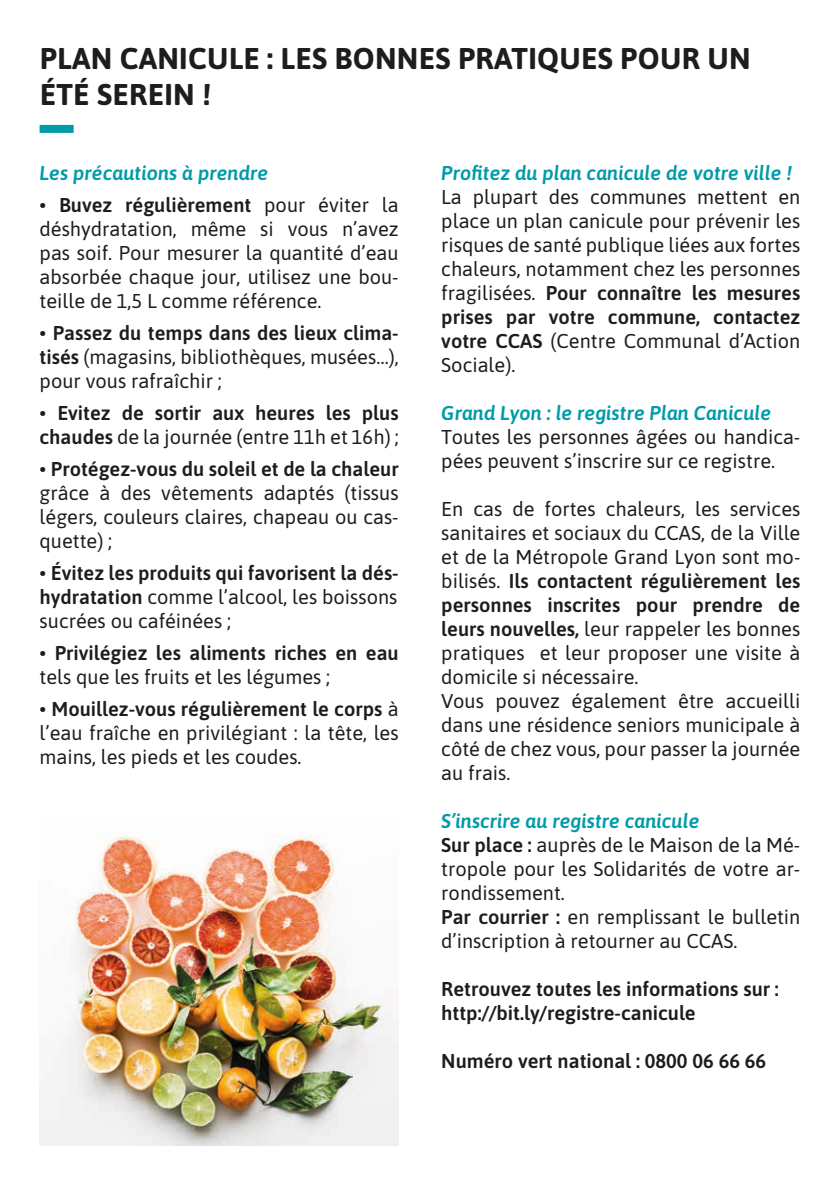
<style>
.page{position:relative;width:840px;height:1191px;background:#fff}
.page>*{position:absolute;margin:0;border:0;box-sizing:border-box;transform-origin:0 0}
.t1{font:700 30px/36px "Asap";letter-spacing:.01em;color:#1d1d1b}
.t2{font:20px/24px "Asap";color:#1d1d1b;text-align:justify}
.t3{font:600 20px/24px "Asap";color:#1d1d1b}
.t4{font:italic 600 20px "Asap";color:#009ba9}
.s1{font-weight:600}
.s2{font-weight:400}
.s3{font-weight:600;font-style:italic;color:#009ba9}
</style>
<div class="page">
<div style="left:40px;top:125px;width:34px;height:8px;background:#009ba9"></div>
<img style="left:40px;top:835px;width:358px;height:310px">
<h1 class="t1" style="left:40px;top:39px;width:712px">PLAN CANICULE : LES BONNES PRATIQUES POUR UN<br>ÉTÉ SEREIN !</h1>
<p class="t4" style="left:40px;top:159px;width:230px">Les précautions à prendre</p>
<p class="t2" style="left:40px;top:192px;width:360px">• <span class="s1">Buvez régulièrement</span> pour éviter la déshydratation, même si vous n’avez pas soif. Pour mesurer la quantité d’eau absorbée chaque jour, utilisez une bou&shy;teille de 1,5 L comme référence.</p>
<p class="t2" style="left:40px;top:320px;width:360px">• <span class="s1">Passez du temps dans des lieux clima&shy;tisés</span> (magasins, bibliothèques, musées…), pour vous rafraîchir ;</p>
<p class="t3" style="left:40px;top:400px;width:360px"><span class="s2">•</span> Evitez de sortir aux heures les plus chaudes <span class="s2">de la journée (entre 11h et 16h) ;</span></p>
<p class="t2" style="left:40px;top:456px;width:360px">• <span class="s1">Protégez-vous du soleil et de la chaleur </span>grâce à des vêtements adaptés (tissus légers, couleurs claires, chapeau ou cas&shy;quette) ;</p>
<p class="t3" style="left:40px;top:560px;width:360px;text-align:justify"><span class="s2">•</span> Évitez les produits qui favorisent la dés&shy;hydratation <span class="s2">comme l’alcool, les boissons sucrées ou caféinées ;</span></p>
<p class="t3" style="left:40px;top:640px;width:360px"><span class="s2">•</span> Privilégiez les aliments riches en eau <span class="s2">tels que les fruits et les légumes ;</span></p>
<p class="t2" style="left:40px;top:696px;width:360px">• <span class="s1">Mouillez-vous régulièrement le corps</span> à l’eau fraîche en privilégiant : la tête, les mains, les pieds et les coudes.</p>
<p class="t4" style="left:441px;top:159px;width:352px">Profitez du plan canicule de votre ville !</p>
<p class="t2" style="left:441px;top:184px;width:360px">La plupart des communes mettent en place un plan canicule pour prévenir les risques de santé publique liées aux fortes chaleurs, notamment chez les personnes fragilisées. <span class="s1">Pour connaître les mesures prises par votre commune, contactez votre CCAS</span> (Centre Communal d’Action Sociale).</p>
<p class="t4" style="left:441px;top:399px;width:331px">Grand Lyon : le registre Plan Canicule</p>
<p class="t2" style="left:441px;top:424px;width:360px">Toutes les personnes âgées ou handica&shy;pées peuvent s’inscrire sur ce registre.</p>
<p class="t2" style="left:441px;top:496px;width:360px;text-align:left">En cas de fortes chaleurs, les services sanitaires et sociaux du CCAS, de la Ville et de la Métropole Grand Lyon sont mo&shy;bilisés. <span class="s1">Ils contactent régulièrement les personnes inscrites pour prendre de leurs nouvelles,</span> leur rappeler les bonnes pratiques et leur proposer une visite à domicile si nécessaire.<br>Vous pouvez également être accueilli dans une résidence seniors municipale à côté de chez vous, pour passer la journée au frais.</p>
<p class="t2" style="left:441px;top:808px;width:360px;text-align:left"><span class="s3">S’inscrire au registre canicule<br></span><span class="s1">Sur place :</span> auprès de le Maison de la Mé&shy;tropole pour les Solidarités de votre ar&shy;rondissement.<br><span class="s1">Par courrier :</span> en remplissant le bulletin d’inscription à retourner au CCAS.</p>
<p class="t3" style="left:441px;top:976px;width:339px">Retrouvez toutes les informations sur : http://bit.ly/registre-canicule</p>
<p class="t3" style="left:441px;top:1048px;width:326px">Numéro vert national : 0800 06 66 66</p>
</div>
